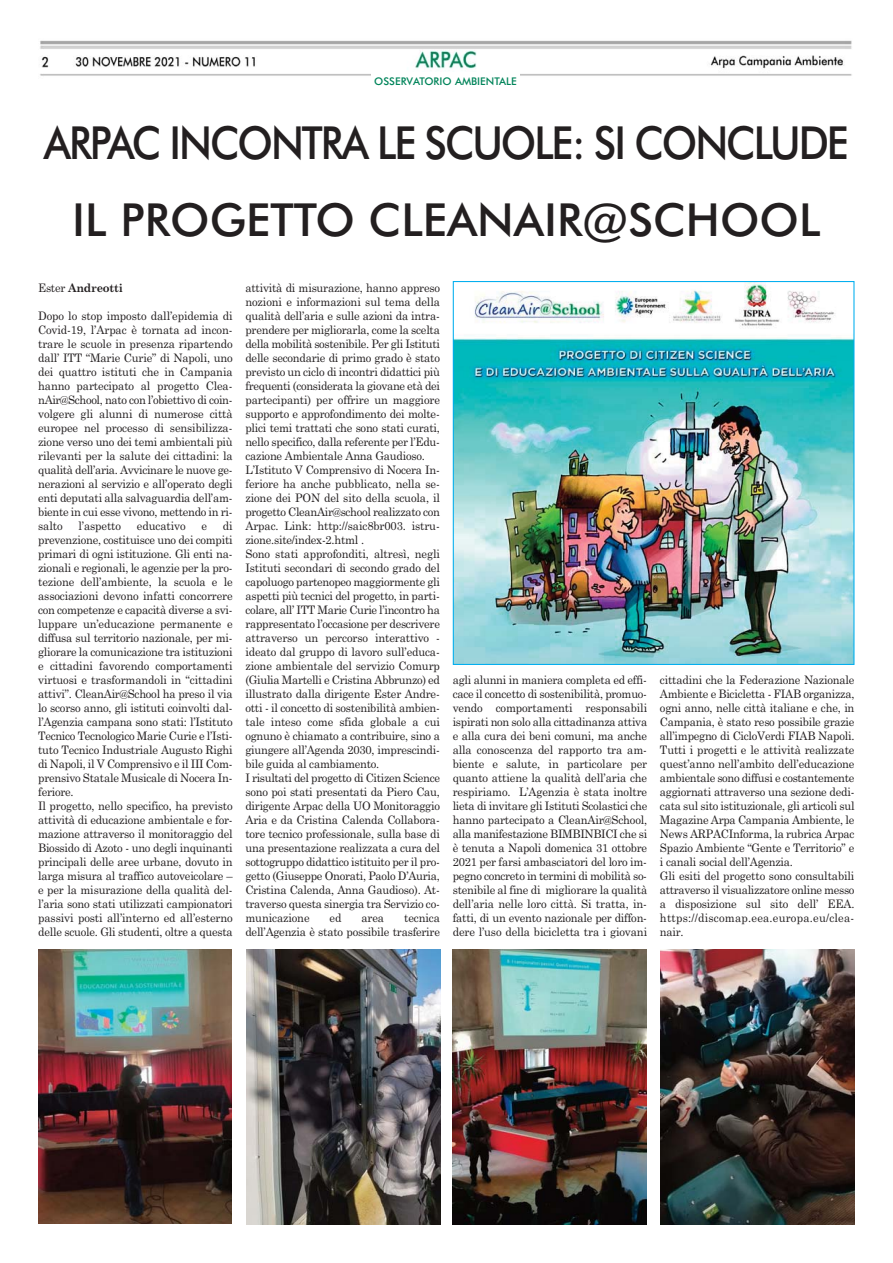
<style>
.page{position:relative;width:893px;height:1263px;background:#fff}
.page>*{position:absolute;margin:0;border:0;box-sizing:border-box;transform-origin:0 0}
.t1{font:500 45.6px/76.3px "Futura BT";letter-spacing:-.05em;color:#231f20;text-align:center;scale:.9 1}
.t2{font:11.7px/14px "Century Schoolbook";letter-spacing:-.02em;color:#231f20;scale:.96 1}
.t3{font:700 11.7px "Century Schoolbook";letter-spacing:-.02em;color:#231f20;scale:.96 1}
.t4{font:500 10.65px "Futura BT";color:#00845a}
.s1{font-weight:400}
</style>
<div class="page">
<img style="left:40px;top:40px;width:812px;height:36px">
<div style="left:371px;top:72px;width:148px;height:21px;background:#fff"></div>
<img style="left:455px;top:283px;width:397px;height:380px">
<div style="left:453px;top:281px;width:401px;height:384px;border:1px solid #00aeef"></div>
<img style="left:661px;top:949px;width:193px;height:275px">
<img style="left:453px;top:949px;width:193px;height:275px">
<img style="left:246px;top:949px;width:194px;height:275px">
<img style="left:38px;top:949px;width:194px;height:275px">
<p class="t4" style="left:374px;top:77px;width:144px">OSSERVATORIO AMBIENTALE</p>
<h1 class="t1" style="left:44px;top:109px;width:896px">ARPAC INCONTRA LE SCUOLE: SI CONCLUDE<br>IL PROGETTO CLEANAIR@SCHOOL</h1>
<p class="t3" style="left:38px;top:284px;width:90px"><span class="s1">Ester</span> Andreotti</p>
<p class="t2" style="left:38px;top:310px;width:204px;text-align:justify">Dopo lo stop imposto dall’epidemia di Covid-19, l’Arpac è tornata ad incon&shy;trare le scuole in presenza ripartendo dall’ ITT “Marie Curie” di Napoli, uno dei quattro istituti che in Campania hanno partecipato al progetto Clea&shy;nAir@School, nato con l’obiettivo di coin&shy;volgere gli alunni di numerose città europee nel processo di sensibilizza&shy;zione verso uno dei temi ambientali più rilevanti per la salute dei cittadini: la qualità dell’aria. Avvicinare le nuove ge&shy;nerazioni al servizio e all’operato degli enti deputati alla salvaguardia dell’am&shy;biente in cui esse vivono, mettendo in ri&shy;salto</p>
<p class="t2" style="left:78px;top:520px;width:46px">l’aspetto</p>
<p class="t2" style="left:137px;top:520px;width:52px">educativo</p>
<p class="t2" style="left:201px;top:520px;width:7px">e</p>
<p class="t2" style="left:38px;top:520px;width:204px;text-indent:185px">di prevenzione, costituisce uno dei compiti primari di ogni istituzione. Gli enti na&shy;zionali e regionali, le agenzie per la pro&shy;tezione dell’ambiente, la scuola e le associazioni devono infatti concorrere con competenze e capacità diverse a svi&shy;luppare un’educazione permanente e diffusa sul territorio nazionale, per mi&shy;gliorare la comunicazione tra istituzioni e cittadini favorendo comportamenti virtuosi e trasformandoli in “cittadini attivi”. CleanAir@School ha preso il via lo scorso anno, gli istituti coinvolti dal&shy;l’Agenzia campana sono stati: l’Istituto Tecnico Tecnologico Marie Curie e l’Isti&shy;tuto Tecnico Industriale Augusto Righi di Napoli, il V Comprensivo e il III Com&shy;prensivo Statale Musicale di Nocera In&shy;feriore.<br>Il progetto, nello specifico, ha previsto attività di educazione ambientale e for&shy;mazione attraverso il monitoraggio del Biossido di Azoto - uno degli inquinanti principali delle aree urbane, dovuto in larga misura al traffico autoveicolare – e per la misurazione della qualità del&shy;l’aria sono stati utilizzati campionatori passivi posti all’interno ed all’esterno delle scuole. Gli studenti, oltre a questa</p>
<p class="t2" style="left:245px;top:282px;width:204px">attività di misurazione, hanno appreso nozioni e informazioni sul tema della qualità dell’aria e sulle azioni da intra&shy;prendere per migliorarla, come la scelta della mobilità sostenibile. Per gli Istituti delle secondarie di primo grado è stato previsto un ciclo di incontri didattici più frequenti (considerata la giovane età dei partecipanti) per offrire un maggiore supporto e approfondimento dei molte&shy;plici temi trattati che sono stati curati, nello specifico, dalla referente per l’Edu&shy;cazione Ambientale Anna Gaudioso.<br>L’Istituto V Comprensivo di Nocera In&shy;feriore ha anche pubblicato, nella se&shy;zione dei PON del sito della scuola, il progetto CleanAir@school realizzato con Arpac. Link: http://saic8br003. istru&shy;zione.site/index-2.html .<br>Sono stati approfonditi, altresì, negli Istituti secondari di secondo grado del capoluogo partenopeo maggiormente gli aspetti più tecnici del progetto, in parti&shy;colare, all’ ITT Marie Curie l’incontro ha rappresentato l’occasione per descrivere attraverso un percorso interattivo - ideato dal gruppo di lavoro sull’educa&shy;zione ambientale del servizio Comurp (Giulia Martelli e Cristina Abbrunzo) ed illustrato dalla dirigente Ester Andre&shy;otti - il concetto di sostenibilità ambien&shy;tale inteso come sfida globale a cui ognuno è chiamato a contribuire, sino a giungere all’Agenda 2030, imprescindi&shy;bile guida al cambiamento.<br>I risultati del progetto di Citizen Science sono poi stati presentati da Piero Cau, dirigente Arpac della UO Monitoraggio Aria e da Cristina Calenda Collabora&shy;tore tecnico professionale, sulla base di una presentazione realizzata a cura del sottogruppo didattico istituito per il pro&shy;getto (Giuseppe Onorati, Paolo D’Auria, Cristina Calenda, Anna Gaudioso). At&shy;traverso questa sinergia tra Servizio co&shy;municazione</p>
<p class="t2" style="left:245px;top:912px;width:204px;text-align:right">tecnica<br>dell’Agenzia è stato possibile trasferire</p>
<p class="t2" style="left:330px;top:912px;width:14px">ed</p>
<p class="t2" style="left:361px;top:912px;width:25px">area</p>
<p class="t2" style="left:453px;top:674px;width:204px;text-align:justify">agli alunni in maniera completa ed effi&shy;cace il concetto di sostenibilità, promuo&shy;vendo comportamenti responsabili ispirati non solo alla cittadinanza attiva e alla cura dei beni comuni, ma anche alla conoscenza del rapporto tra am&shy;biente e salute, in particolare per quanto attiene la qualità dell’aria che respiriamo. L’Agenzia è stata inoltre lieta di invitare gli Istituti Scolastici che hanno partecipato a CleanAir@School, alla manifestazione BIMBINBICI che si è tenuta a Napoli domenica 31 ottobre 2021 per farsi ambasciatori del loro im&shy;pegno concreto in termini di mobilità so&shy;stenibile al fine di migliorare la qualità dell’aria nelle loro città. Si tratta, in&shy;fatti, di un evento nazionale per diffon&shy;dere l’uso della bicicletta tra i giovani</p>
<p class="t2" style="left:660px;top:674px;width:204px">cittadini che la Federazione Nazionale Ambiente e Bicicletta - FIAB organizza, ogni anno, nelle città italiane e che, in Campania, è stato reso possibile grazie all’impegno di CicloVerdi FIAB Napoli.<br>Tutti i progetti e le attività realizzate quest’anno nell’ambito dell’educazione ambientale sono diffusi e costantemente aggiornati attraverso una sezione dedi&shy;cata sul sito istituzionale, gli articoli sul Magazine Arpa Campania Ambiente, le News ARPACInforma, la rubrica Arpac Spazio Ambiente “Gente e Territorio” e i canali social dell’Agenzia.<br>Gli esiti del progetto sono consultabili attraverso il visualizzatore online messo a disposizione sul sito dell’ EEA. https://discomap.eea.europa.eu/clea&shy;nair.</p>
</div>
